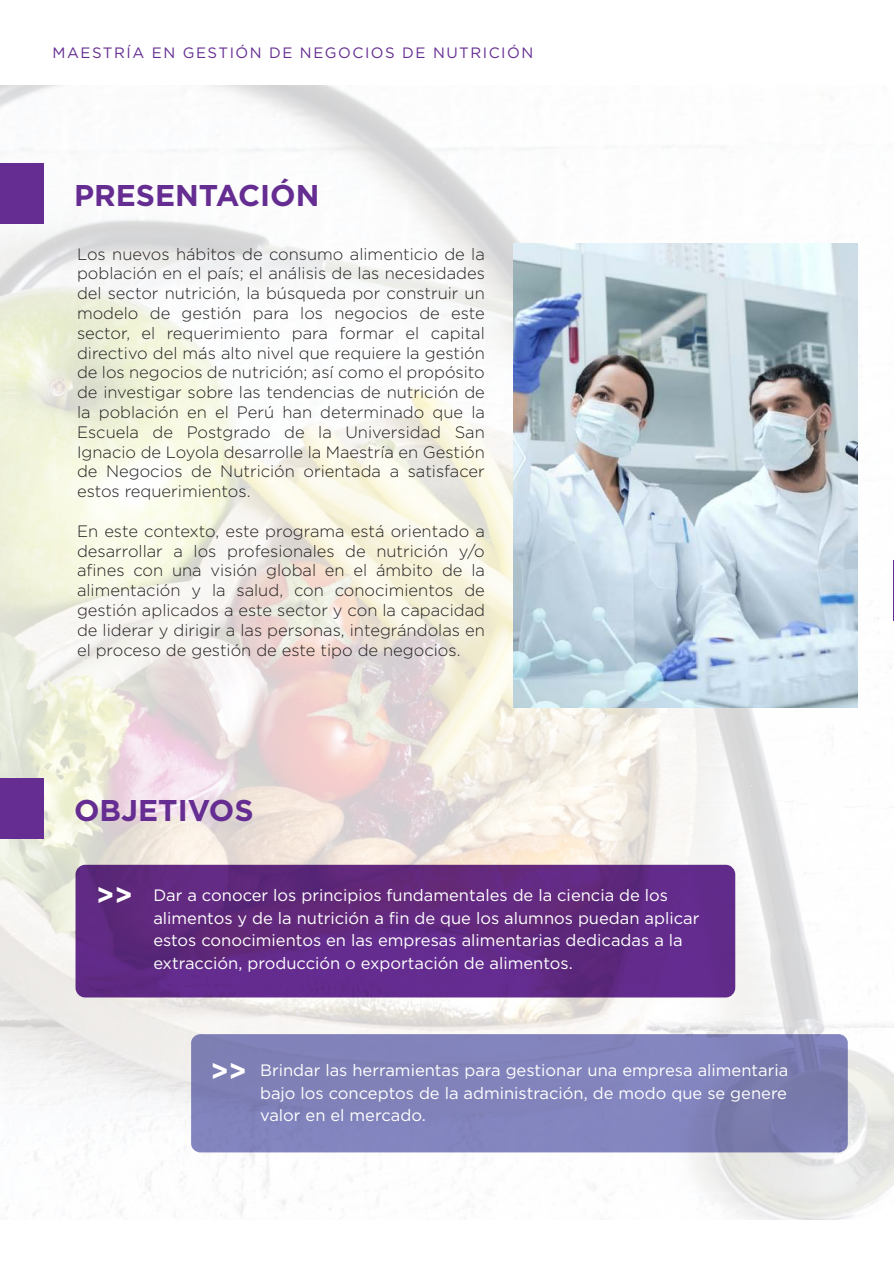
<style>
.page{position:relative;width:894px;height:1263px;background:#fff}
.page>*{position:absolute;margin:0;border:0;box-sizing:border-box;transform-origin:0 0}
.t1{font:700 30px "Gotham";color:#652d91}
.t2{font:700 28.5px "Gotham";color:#fff}
.t3{font:300 16.5px/19.8px "Gotham";color:#231f20;text-align:justify}
.t4{font:16.5px/22.5px "Gotham";color:#fff}
.t5{font:15px "Gotham";letter-spacing:.1em;color:#652d91}
</style>
<div class="page">
<img style="left:0;top:85px;width:893px;height:1135px">
<div style="left:0;top:778px;width:43px;height:60px;background:#652d91"></div>
<div style="left:0;top:164px;width:43px;height:60px;background:#652d91"></div>
<svg style="left:75px;top:865px;width:660px;height:132px;background:#612a83"></svg>
<div style="left:191px;top:1034px;width:656px;height:118px;background:linear-gradient(to right,#8283bc,#7e80b6);border-radius:9px"></div>
<hr style="left:893px;top:560px;width:1px;height:60px;background:#652d91">
<img style="left:513px;top:243px;width:343px;height:465px">
<p class="t5" style="left:53px;top:43px;width:482px">MAESTRÍA EN GESTIÓN DE NEGOCIOS DE NUTRICIÓN</p>
<h1 class="t1" style="left:74px;top:176px;width:247px">PRESENTACIÓN</h1>
<p class="t3" style="left:77px;top:243px;width:409px">Los nuevos hábitos de consumo alimenticio de la población en el país; el análisis de las necesidades del sector nutrición, la búsqueda por construir un modelo de gestión para los negocios de este sector, el requerimiento para formar el capital directivo del más alto nivel que requiere la gestión de los negocios de nutrición; así como el propósito de investigar sobre las tendencias de nutrición de la población en el Perú han determinado que la Escuela de Postgrado de la Universidad San Ignacio de Loyola desarrolle la Maestría en Gestión de Negocios de Nutrición orientada a satisfacer estos requerimientos.</p>
<p class="t3" style="left:77px;top:521px;width:409px">En este contexto, este programa está orientado a desarrollar a los profesionales de nutrición y/o afines con una visión global en el ámbito de la alimentación y la salud, con conocimientos de gestión aplicados a este sector y con la capacidad de liderar y dirigir a las personas, integrándolas en el proceso de gestión de este tipo de negocios.</p>
<h1 class="t1" style="left:74px;top:790px;width:181px">OBJETIVOS</h1>
<h2 class="t2" style="left:96px;top:876px;width:38px">&gt;&gt;</h2>
<p class="t4" style="left:153px;top:884px;width:547px">Dar a conocer los principios fundamentales de la ciencia de los alimentos y de la nutrición a fin de que los alumnos puedan aplicar estos conocimientos en las empresas alimentarias dedicadas a la extracción, producción o exportación de alimentos.</p>
<h2 class="t2" style="left:210px;top:1052px;width:38px">&gt;&gt;</h2>
<p class="t4" style="left:260px;top:1059px;width:529px;text-align:justify">Brindar las herramientas para gestionar una empresa alimentaria bajo los conceptos de la administración, de modo que se genere valor en el mercado.</p>
</div>
